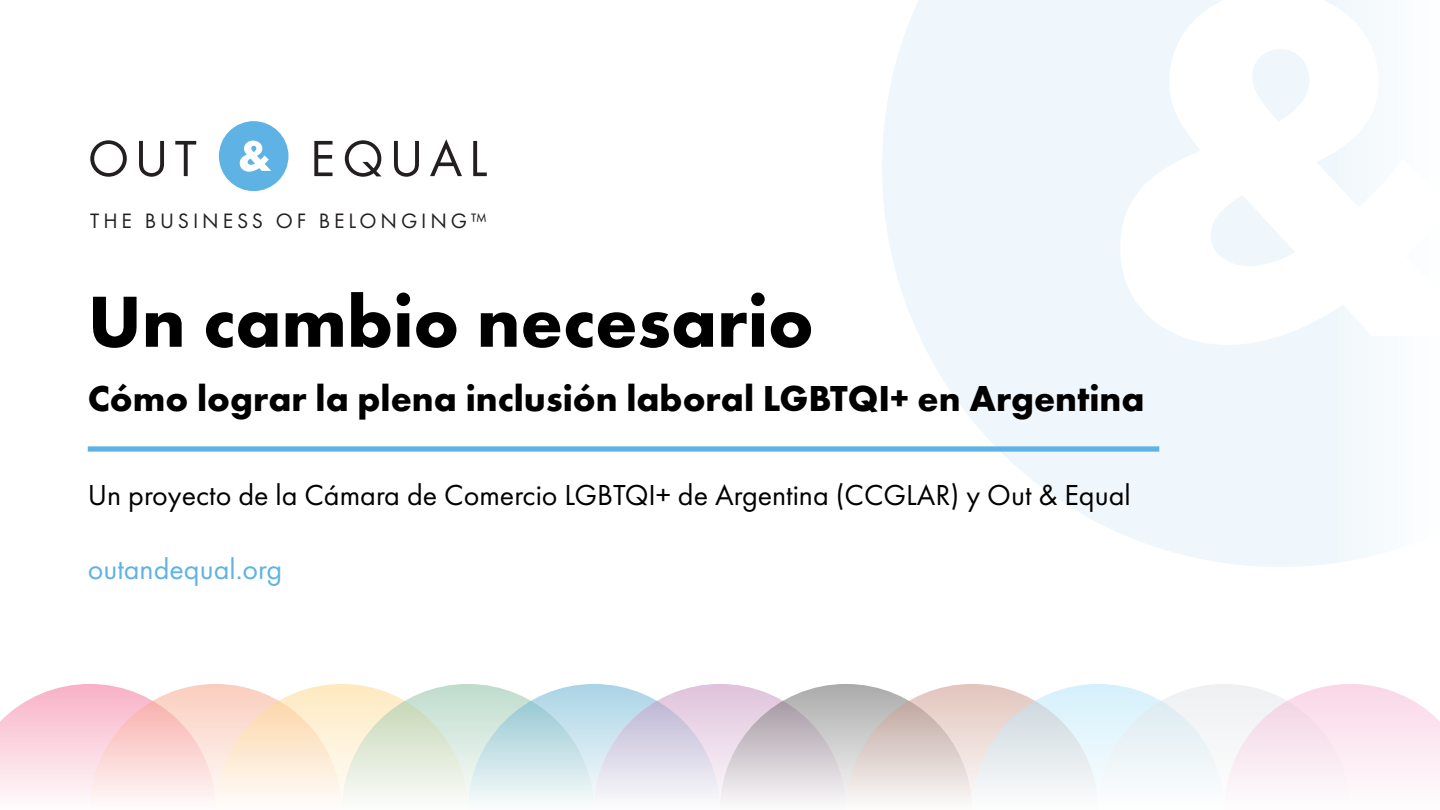
<style>
.page{position:relative;width:1440px;height:810px;background:#fff}
.page>*{position:absolute;margin:0;border:0;box-sizing:border-box;transform-origin:0 0}
.t1{font:700 75px "Futura PT";color:#000}
.t2{font:700 37.5px "Futura PT";color:#000}
.t3{font:30px "Futura PT";color:#000}
.t4{font:30px "Futura PT";color:#5fb3e4}
.t5{font:21.6px "Futura PT";letter-spacing:.18em;color:#231f20}
</style>
<div class="page">
<svg style="left:0;top:684px;width:1440px;height:118px"></svg>
<svg style="left:882px;top:0;width:415px;height:567px;fill:#eff7fc"></svg>
<svg style="left:90px;top:140px;width:37px;height:37px"></svg>
<svg style="left:139px;top:141px;width:25px;height:36px"></svg>
<svg style="left:175px;top:141px;width:21px;height:35px"></svg>
<svg style="left:314px;top:141px;width:19px;height:35px"></svg>
<svg style="left:345px;top:140px;width:37px;height:37px"></svg>
<svg style="left:394px;top:141px;width:25px;height:36px"></svg>
<svg style="left:430px;top:139px;width:32px;height:37px"></svg>
<svg style="left:473px;top:141px;width:14px;height:35px"></svg>
<svg style="left:219px;top:121px;width:69px;height:70px"></svg>
<div style="left:88px;top:446px;width:1071px;height:6px;background:#5fb3e4"></div>
<p class="t5" style="left:90px;top:208px;width:398px">THE BUSINESS OF BELONGING™</p>
<h1 class="t1" style="left:88px;top:273px;width:728px">Un cambio necesario</h1>
<p class="t2" style="left:88px;top:374px;width:1058px">Cómo lograr la plena inclusión laboral LGBTQI+ en Argentina</p>
<p class="t3" style="left:88px;top:477px;width:1044px">Un proyecto de la Cámara de Comercio LGBTQI+ de Argentina (CCGLAR) y Out &amp; Equal</p>
<p class="t4" style="left:88px;top:551px;width:196px">outandequal.org</p>
</div>
